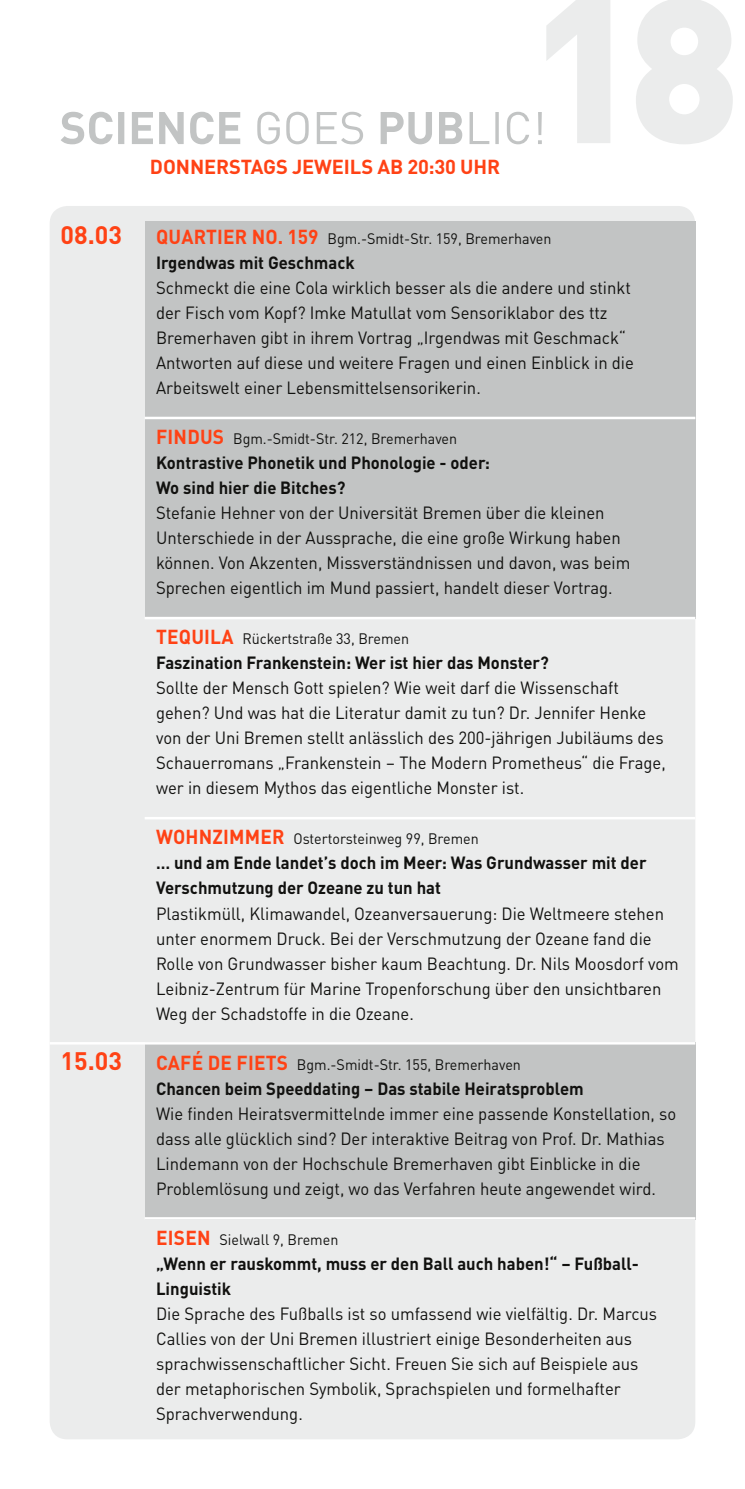
<style>
.page{position:relative;width:745px;height:1489px;background:#fff}
.page>*{position:absolute;margin:0;border:0;box-sizing:border-box;transform-origin:0 0}
.t1{font:700 25px "DINOT";color:#ff4215}
.t2{font:700 20px "DINOT";letter-spacing:-.005em;color:#ff4215}
.t3{font:17.5px/25px "DINOT";color:#11110f;scale:.95 1}
.t4{font:700 17.5px/25px "DINOT";color:#11110f;scale:.95 1}
.t5{font:15px "DINOT";color:#11110f;scale:.95 1}
.s1{font-weight:700;font-size:20px;color:#ff4215}
</style>
<div class="page">
<div style="left:50px;top:206px;width:644px;height:1233px;background:#ebecec;border-radius:18px"></div>
<div style="left:145px;top:1041px;width:549px;height:178px;background:#c2c4c4"></div>
<div style="left:145px;top:221px;width:549px;height:398px;background:#c2c4c4"></div>
<hr style="left:50px;top:1041px;width:644px;height:3px;background:#fff">
<hr style="left:145px;top:616px;width:549px;height:3px;background:#fff">
<hr style="left:145px;top:416px;width:549px;height:3px;background:#fff">
<hr style="left:145px;top:816px;width:549px;height:3px;background:#fff">
<hr style="left:145px;top:1216px;width:549px;height:3px;background:#fff">
<svg style="left:61px;top:0;width:671px;height:144px"></svg>
<h1 class="t1" style="left:61px;top:215px;width:63px">08.03</h1>
<h1 class="t1" style="left:61px;top:1040px;width:63px">15.03</h1>
<p class="t2" style="left:150px;top:151px;width:351px">DONNERSTAGS JEWEILS AB 20:30 UHR</p>
<p class="t5" style="left:156px;top:227px;width:417px"><span class="s1">QUARTIER NO. 159</span> Bgm.-Smidt-Str. 159, Bremerhaven</p>
<p class="t4" style="left:156px;top:249px;width:210px">Irgendwas mit Geschmack</p>
<p class="t3" style="left:156px;top:274px;width:504px">Schmeckt die eine Cola wirklich besser als die andere und stinkt der Fisch vom Kopf? Imke Matullat vom Sensoriklabor des ttz Bremerhaven gibt in ihrem Vortrag „Irgendwas mit Geschmack“ Antworten auf diese und weitere Fragen und einen Einblick in die Arbeitswelt einer Lebensmittelsensorikerin.</p>
<p class="t5" style="left:156px;top:427px;width:318px"><span class="s1">FINDUS</span> Bgm.-Smidt-Str. 212, Bremerhaven</p>
<p class="t4" style="left:156px;top:449px;width:353px">Kontrastive Phonetik und Phonologie - oder:<br>Wo sind hier die Bitches?</p>
<p class="t3" style="left:156px;top:499px;width:500px">Stefanie Hehner von der Universität Bremen über die kleinen Unterschiede in der Aussprache, die eine große Wirkung haben können. Von Akzenten, Missverständnissen und davon, was beim Sprechen eigentlich im Mund passiert, handelt dieser Vortrag.</p>
<p class="t5" style="left:156px;top:627px;width:268px"><span class="s1">TEQUILA</span> Rückertstraße 33, Bremen</p>
<p class="t4" style="left:156px;top:649px;width:415px">Faszination Frankenstein: Wer ist hier das Monster?</p>
<p class="t3" style="left:156px;top:674px;width:537px">Sollte der Mensch Gott spielen? Wie weit darf die Wissenschaft gehen? Und was hat die Literatur damit zu tun? Dr. Jennifer Henke von der Uni Bremen stellt anlässlich des 200-jährigen Jubiläums des Schauerromans „Frankenstein – The Modern Prometheus“ die Frage, wer in diesem Mythos das eigentliche Monster ist.</p>
<p class="t5" style="left:156px;top:827px;width:341px"><span class="s1">WOHNZIMMER</span> Ostertorsteinweg 99, Bremen</p>
<p class="t4" style="left:156px;top:849px;width:517px">… und am Ende landet’s doch im Meer: Was Grundwasser mit der<br>Verschmutzung der Ozeane zu tun hat</p>
<p class="t3" style="left:156px;top:899px;width:551px">Plastikmüll, Klimawandel, Ozeanversauerung: Die Weltmeere stehen unter enormem Druck. Bei der Verschmutzung der Ozeane fand die Rolle von Grundwasser bisher kaum Beachtung. Dr. Nils Moosdorf vom Leibniz-Zentrum für Marine Tropenforschung über den unsichtbaren Weg der Schadstoffe in die Ozeane.</p>
<p class="t5" style="left:156px;top:1052px;width:385px"><span class="s1">CAFÉ DE FIETS</span> Bgm.-Smidt-Str. 155, Bremerhaven</p>
<p class="t4" style="left:156px;top:1074px;width:451px">Chancen beim Speeddating – Das stabile Heiratsproblem</p>
<p class="t3" style="left:156px;top:1099px;width:548px">Wie finden Heiratsvermittelnde immer eine passende Konstellation, so dass alle glücklich sind? Der interaktive Beitrag von Prof. Dr. Mathias Lindemann von der Hochschule Bremerhaven gibt Einblicke in die Problemlösung und zeigt, wo das Verfahren heute angewendet wird.</p>
<p class="t5" style="left:156px;top:1227px;width:193px"><span class="s1">EISEN</span> Sielwall 9, Bremen</p>
<p class="t4" style="left:156px;top:1249px;width:509px">„Wenn er rauskommt, muss er den Ball auch haben!“ – Fußball-<br>Linguistik</p>
<p class="t3" style="left:156px;top:1299px;width:528px">Die Sprache des Fußballs ist so umfassend wie vielfältig. Dr. Marcus Callies von der Uni Bremen illustriert einige Besonderheiten aus sprachwissenschaftlicher Sicht. Freuen Sie sich auf Beispiele aus der metaphorischen Symbolik, Sprachspielen und formelhafter Sprachverwendung.</p>
</div>
